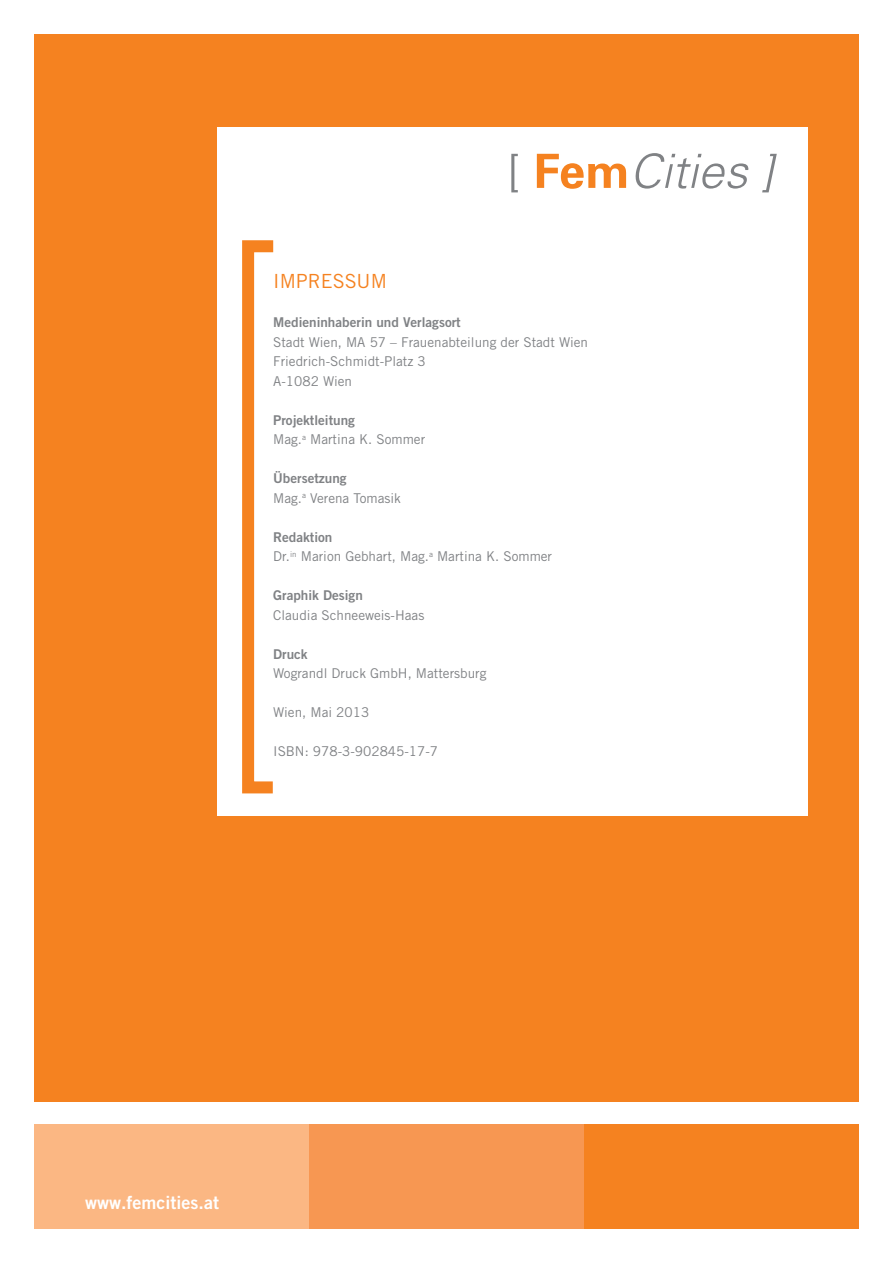
<style>
.page{position:relative;width:893px;height:1263px;background:#fff}
.page>*{position:absolute;margin:0;border:0;box-sizing:border-box;transform-origin:0 0}
.t1{font:19.5px "Trade Gothic";color:#f58220}
.t2{font:18px "Trade Gothic Bold Two";color:#fff}
.t3{font:13.5px/19.5px "Trade Gothic";color:#808285}
.t4{font:13.5px "Trade Gothic Bold Two";color:#808285}
</style>
<div class="page">
<div style="left:34px;top:34px;width:825px;height:1067px;background:#f58220"></div>
<div style="left:218px;top:128px;width:590px;height:688px;background:#fff"></div>
<svg style="left:511px;top:154px;width:7px;height:38px"></svg>
<svg style="left:537px;top:154px;width:89px;height:35px"></svg>
<svg style="left:635px;top:153px;width:114px;height:36px"></svg>
<svg style="left:762px;top:154px;width:15px;height:38px"></svg>
<div style="left:242px;top:240px;width:37px;height:553px;border:12px solid #f58220"></div>
<div style="left:34px;top:1124px;width:275px;height:105px;background:#fbb783"></div>
<div style="left:309px;top:1124px;width:275px;height:105px;background:#f79752"></div>
<div style="left:584px;top:1124px;width:275px;height:105px;background:#f58220"></div>
<h2 class="t1" style="left:273px;top:270px;width:115px">IMprESSuM</h2>
<p class="t4" style="left:273px;top:314px;width:189px">Medieninhaberin und Verlagsort</p>
<p class="t3" style="left:273px;top:332px;width:316px">Stadt Wien, Ma 57 – Frauenabteilung der Stadt Wien<br>Friedrich-Schmidt-platz 3<br>a-1082 Wien</p>
<p class="t4" style="left:273px;top:412px;width:83px">Projektleitung</p>
<p class="t3" style="left:273px;top:430px;width:154px">Mag.<sup>a</sup> Martina K. Sommer</p>
<p class="t4" style="left:273px;top:470px;width:75px">Übersetzung</p>
<p class="t3" style="left:273px;top:488px;width:129px">Mag.<sup>a</sup> Verena tomasik</p>
<p class="t4" style="left:273px;top:529px;width:61px">Redaktion</p>
<p class="t3" style="left:273px;top:547px;width:280px">dr.<sup>in</sup> Marion gebhart, Mag.<sup>a</sup> Martina K. Sommer</p>
<p class="t4" style="left:273px;top:587px;width:91px">Graphik Design</p>
<p class="t3" style="left:273px;top:605px;width:153px">claudia Schneeweis-haas</p>
<p class="t4" style="left:273px;top:646px;width:36px">Druck</p>
<p class="t3" style="left:273px;top:664px;width:215px">Wograndl druck gmbh, Mattersburg</p>
<p class="t3" style="left:273px;top:703px;width:98px">Wien, Mai 2013</p>
<p class="t3" style="left:273px;top:742px;width:166px">ISBn: 978-3-902845-17-7</p>
<h2 class="t2" style="left:85px;top:1191px;width:135px">www.femcities.at</h2>
</div>
